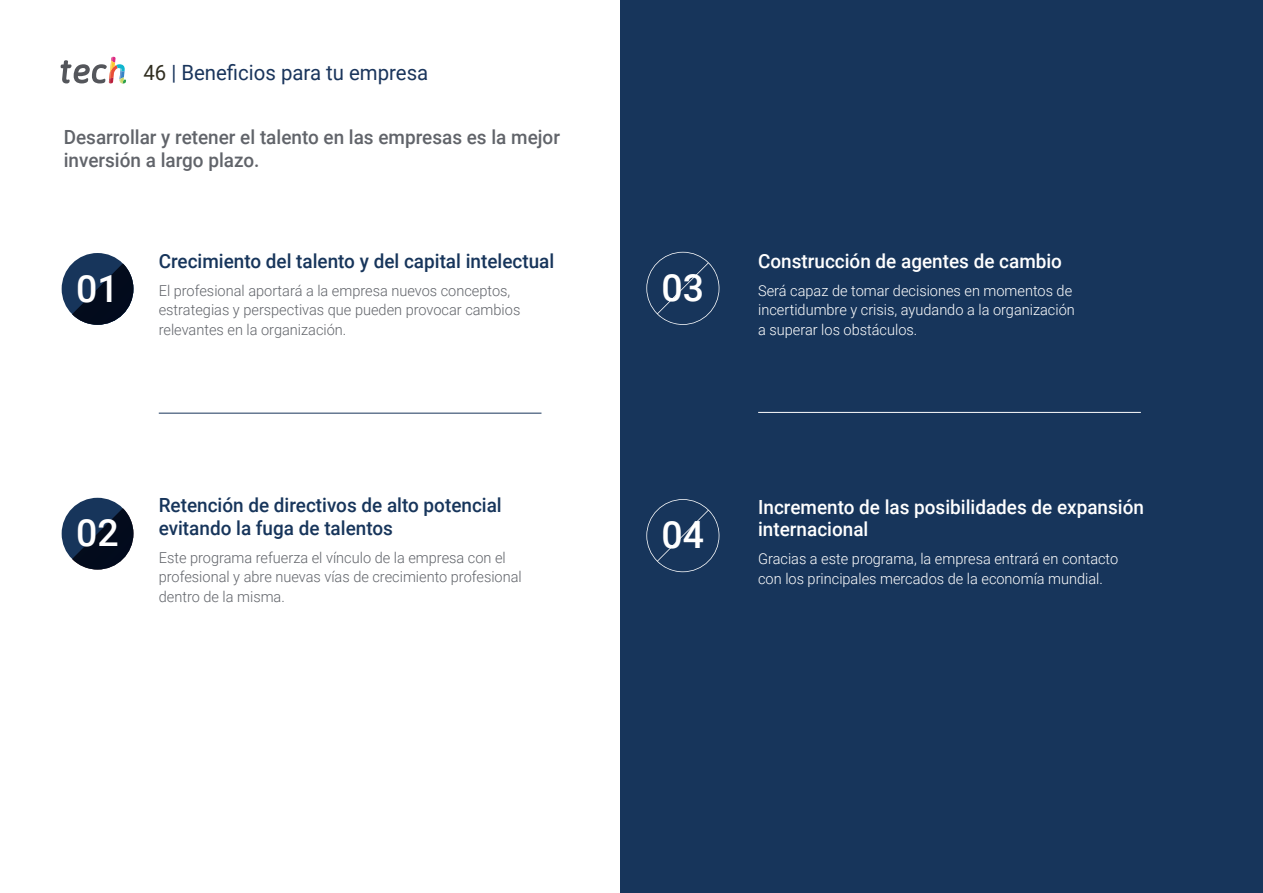
<style>
.page{position:relative;width:1263px;height:893px;background:#fff}
.page>*{position:absolute;margin:0;border:0;box-sizing:border-box;transform-origin:0 0}
.t1{font:500 37.5px "Roboto";color:#fff}
.t2{font:21px "Roboto";color:#1a355c}
.t3{font:500 19.5px/22.5px "Roboto";color:#17355b}
.t4{font:500 19.5px/22.5px "Roboto";color:#fff}
.t5{font:500 19.5px/22.5px "Roboto";color:#61646a}
.t6{font:300 15px/19.5px "Roboto";color:#61646a}
.t7{font:300 15px/19.5px "Roboto";color:#fff}
.s1{color:#312e20}
</style>
<div class="page">
<div style="left:621px;top:0;width:642px;height:893px;background:#17355b"></div>
<hr style="left:159px;top:413px;width:382px;height:1px;background:#17355b">
<hr style="left:758px;top:412px;width:383px;height:1px;background:#fff">
<svg style="left:646px;top:499px;width:73px;height:73px"></svg>
<svg style="left:646px;top:252px;width:73px;height:73px"></svg>
<svg style="left:61px;top:57px;width:65px;height:27px"></svg>
<div style="left:62px;top:253px;width:71px;height:72px;background:#17355b;border-radius:50%"></div>
<div style="left:62px;top:498px;width:71px;height:72px;background:#17355b;border-radius:50%"></div>
<svg style="left:72px;top:264px;width:61px;height:61px"></svg>
<svg style="left:72px;top:508px;width:61px;height:62px"></svg>
<h2 class="t2" style="left:144px;top:57px;width:286px"><span class="s1">46</span> | Beneficios para tu empresa</h2>
<h3 class="t5" style="left:64px;top:125px;width:498px">Desarrollar y retener el talento en las empresas es la mejor inversión a largo plazo.</h3>
<h1 class="t1" style="left:76px;top:262px;width:44px">01</h1>
<h3 class="t3" style="left:159px;top:249px;width:397px">Crecimiento del talento y del capital intelectual</h3>
<p class="t6" style="left:159px;top:280px;width:363px">El profesional aportará a la empresa nuevos conceptos, estrategias y perspectivas que pueden provocar cambios relevantes en la organización.</p>
<h1 class="t1" style="left:76px;top:507px;width:44px">02</h1>
<h3 class="t3" style="left:159px;top:493px;width:344px">Retención de directivos de alto potencial evitando la fuga de talentos</h3>
<p class="t6" style="left:159px;top:547px;width:365px">Este programa refuerza el vínculo de la empresa con el profesional y abre nuevas vías de crecimiento profesional dentro de la misma.</p>
<h1 class="t1" style="left:662px;top:261px;width:44px">03</h1>
<h3 class="t4" style="left:758px;top:249px;width:305px">Construcción de agentes de cambio</h3>
<p class="t7" style="left:758px;top:280px;width:318px">Será capaz de tomar decisiones en momentos de incertidumbre y crisis, ayudando a la organización a superar los obstáculos.</p>
<h1 class="t1" style="left:662px;top:509px;width:44px">04</h1>
<h3 class="t4" style="left:758px;top:495px;width:387px">Incremento de las posibilidades de expansión internacional</h3>
<p class="t7" style="left:758px;top:549px;width:362px">Gracias a este programa, la empresa entrará en contacto con los principales mercados de la economía mundial.</p>
</div>
